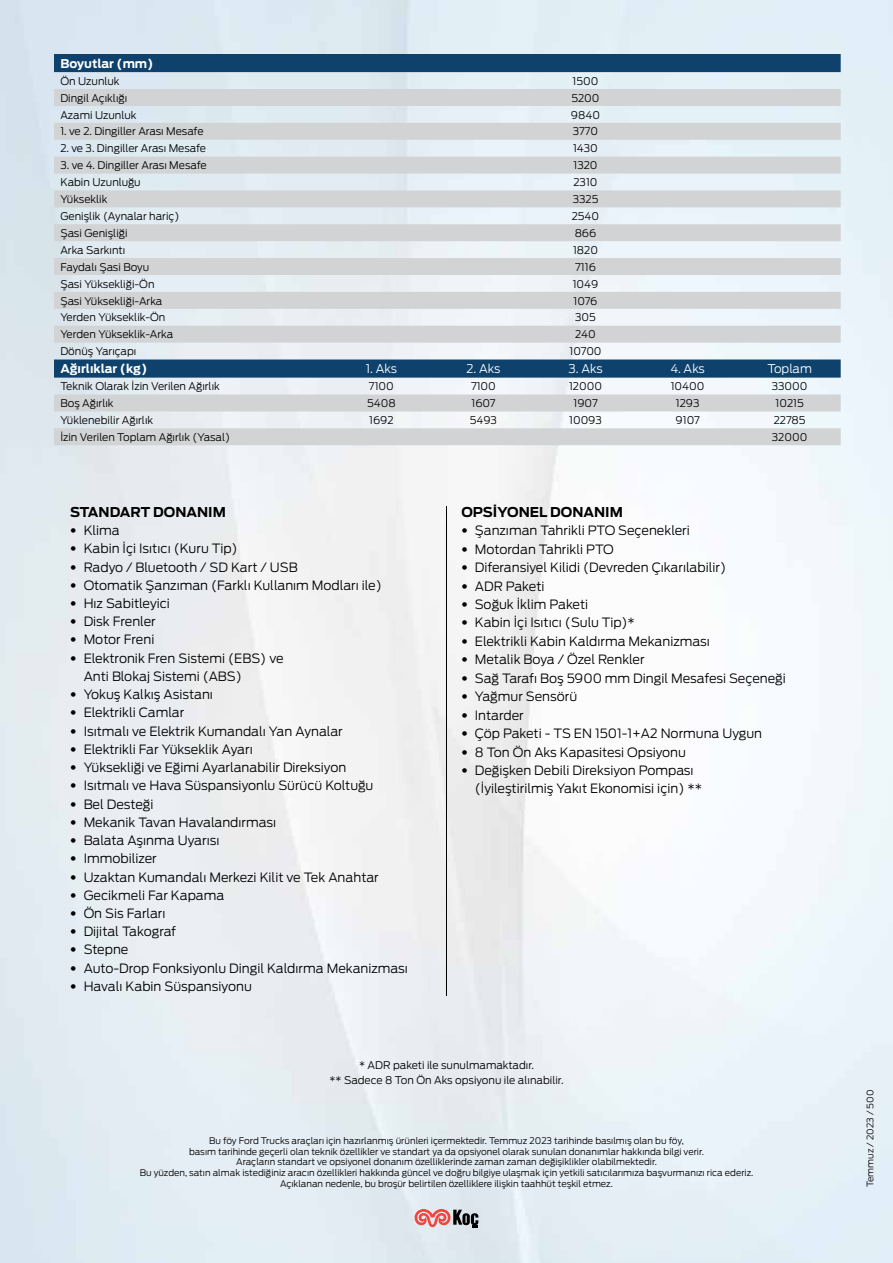
<style>
.page{position:relative;width:893px;height:1263px;background:#fff}
.page>*{position:absolute;margin:0;border:0;box-sizing:border-box;transform-origin:0 0}
.t1{font:700 13.5px "Ford Antenna";color:#000}
.t2{font:300 12.75px/18.5px "Ford Antenna";color:#000}
.t3{font:700 12px "Ford Antenna";color:#fff}
.t4{font:300 12px "Ford Antenna";color:#fff}
.t5{font:300 10.5px/15px "Ford Antenna";color:#000;text-align:center}
.t6{font:300 9px/10.8px "Ford Antenna";color:#000;text-align:center}
.s1{font-family:"Helvetica Neue LT Std";font-stretch:condensed}
</style>
<div class="page">
<hr style="left:446px;top:506px;width:1px;height:490px;background:#000">
<svg style="left:54px;top:54px;width:787px;height:35px;background:#7393ac"></svg>
<svg style="left:54px;top:89px;width:787px;height:356px;background:#d2d9de"></svg>
<svg style="left:415px;top:1209px;width:63px;height:19px"></svg>
<p class="t3" style="left:60px;top:53px;width:94px">Boyutlar (mm)</p>
<p class="t5" style="left:60px;top:72px;width:61px">Ön Uzunluk</p>
<p class="t5" style="left:573px;top:72px;width:27px">1500</p>
<p class="t5" style="left:60px;top:89px;width:68px">Dingil Açıklığı</p>
<p class="t5" style="left:571px;top:89px;width:30px">5200</p>
<p class="t5" style="left:60px;top:106px;width:78px">Azami Uzunluk</p>
<p class="t5" style="left:571px;top:106px;width:31px">9840</p>
<p class="t5" style="left:60px;top:123px;width:145px">1. ve 2. Dingiller Arası Mesafe</p>
<p class="t5" style="left:573px;top:123px;width:27px">3770</p>
<p class="t5" style="left:60px;top:140px;width:147px">2. ve 3. Dingiller Arası Mesafe</p>
<p class="t5" style="left:573px;top:140px;width:26px">1430</p>
<p class="t5" style="left:60px;top:157px;width:148px">3. ve 4. Dingiller Arası Mesafe</p>
<p class="t5" style="left:573px;top:157px;width:26px">1320</p>
<p class="t5" style="left:60px;top:174px;width:82px">Kabin Uzunluğu</p>
<p class="t5" style="left:573px;top:174px;width:26px">2310</p>
<p class="t5" style="left:60px;top:191px;width:49px">Yükseklik</p>
<p class="t5" style="left:573px;top:191px;width:27px">3325</p>
<p class="t5" style="left:60px;top:207px;width:121px">Genişlik (Aynalar hariç)</p>
<p class="t5" style="left:572px;top:207px;width:29px">2540</p>
<p class="t5" style="left:60px;top:224px;width:69px">Şasi Genişliği</p>
<p class="t5" style="left:575px;top:224px;width:23px">866</p>
<p class="t5" style="left:60px;top:241px;width:66px">Arka Sarkıntı</p>
<p class="t5" style="left:573px;top:241px;width:27px">1820</p>
<p class="t5" style="left:60px;top:258px;width:90px">Faydalı Şasi Boyu</p>
<p class="t5" style="left:575px;top:258px;width:22px">7116</p>
<p class="t5" style="left:60px;top:275px;width:96px">Şasi Yüksekliği-Ön</p>
<p class="t5" style="left:573px;top:275px;width:27px">1049</p>
<p class="t5" style="left:60px;top:292px;width:104px">Şasi Yüksekliği-Arka</p>
<p class="t5" style="left:574px;top:292px;width:25px">1076</p>
<p class="t5" style="left:60px;top:309px;width:106px">Yerden Yükseklik-Ön</p>
<p class="t5" style="left:575px;top:309px;width:22px">305</p>
<p class="t5" style="left:60px;top:326px;width:114px">Yerden Yükseklik-Arka</p>
<p class="t5" style="left:575px;top:326px;width:22px">240</p>
<p class="t5" style="left:60px;top:343px;width:78px">Dönüş Yarıçapı</p>
<p class="t5" style="left:569px;top:343px;width:34px">10700</p>
<p class="t3" style="left:60px;top:358px;width:88px">Ağırlıklar (kg)</p>
<p class="t4" style="left:366px;top:359px;width:33px">1. Aks</p>
<p class="t4" style="left:467px;top:359px;width:35px">2. Aks</p>
<p class="t4" style="left:568px;top:359px;width:36px">3. Aks</p>
<p class="t4" style="left:670px;top:359px;width:36px">4. Aks</p>
<p class="t4" style="left:767px;top:359px;width:46px">Toplam</p>
<p class="t5" style="left:60px;top:378px;width:161px">Teknik Olarak İzin Verilen Ağırlık</p>
<p class="t5" style="left:369px;top:378px;width:26px">7100</p>
<p class="t5" style="left:471px;top:378px;width:26px">7100</p>
<p class="t5" style="left:569px;top:378px;width:35px">12000</p>
<p class="t5" style="left:671px;top:378px;width:35px">10400</p>
<p class="t5" style="left:772px;top:378px;width:37px">33000</p>
<p class="t5" style="left:60px;top:395px;width:55px">Boş Ağırlık</p>
<p class="t5" style="left:367px;top:395px;width:30px">5408</p>
<p class="t5" style="left:471px;top:395px;width:26px">1607</p>
<p class="t5" style="left:573px;top:395px;width:26px">1907</p>
<p class="t5" style="left:676px;top:395px;width:25px">1293</p>
<p class="t5" style="left:775px;top:395px;width:30px">10215</p>
<p class="t5" style="left:60px;top:411px;width:94px">Yüklenebilir Ağırlık</p>
<p class="t5" style="left:369px;top:411px;width:26px">1692</p>
<p class="t5" style="left:470px;top:411px;width:29px">5493</p>
<p class="t5" style="left:569px;top:411px;width:34px">10093</p>
<p class="t5" style="left:675px;top:411px;width:26px">9107</p>
<p class="t5" style="left:774px;top:411px;width:33px">22785</p>
<p class="t5" style="left:60px;top:428px;width:171px">İzin Verilen Toplam Ağırlık (Yasal)</p>
<p class="t5" style="left:772px;top:428px;width:37px">32000</p>
<p class="t1" style="left:70px;top:500px;width:157px">STANDART DONANIM</p>
<p class="t2" style="left:70px;top:520px;width:51px"><span class="s1">•</span> Klima</p>
<p class="t2" style="left:70px;top:538px;width:169px"><span class="s1">•</span> Kabin İçi Isıtıcı (Kuru Tip)</p>
<p class="t2" style="left:70px;top:556px;width:229px"><span class="s1">•</span> Radyo / Bluetooth / SD Kart / USB</p>
<p class="t2" style="left:70px;top:574px;width:313px"><span class="s1">•</span> Otomatik Şanzıman (Farklı Kullanım Modları ile)</p>
<p class="t2" style="left:70px;top:593px;width:101px"><span class="s1">•</span> Hız Sabitleyici</p>
<p class="t2" style="left:70px;top:611px;width:87px"><span class="s1">•</span> Disk Frenler</p>
<p class="t2" style="left:70px;top:629px;width:86px"><span class="s1">•</span> Motor Freni</p>
<p class="t2" style="left:84px;top:647px;width:201px;text-indent:-14px"><span class="s1">•</span> Elektronik Fren Sistemi (EBS) ve<br>Anti Blokaj Sistemi (ABS)</p>
<p class="t2" style="left:70px;top:684px;width:144px"><span class="s1">•</span> Yokuş Kalkış Asistanı</p>
<p class="t2" style="left:70px;top:702px;width:116px"><span class="s1">•</span> Elektrikli Camlar</p>
<p class="t2" style="left:70px;top:720px;width:274px"><span class="s1">•</span> Isıtmalı ve Elektrik Kumandalı Yan Aynalar</p>
<p class="t2" style="left:70px;top:738px;width:184px"><span class="s1">•</span> Elektrikli Far Yükseklik Ayarı</p>
<p class="t2" style="left:70px;top:757px;width:278px"><span class="s1">•</span> Yüksekliği ve Eğimi Ayarlanabilir Direksiyon</p>
<p class="t2" style="left:70px;top:775px;width:305px"><span class="s1">•</span> Isıtmalı ve Hava Süspansiyonlu Sürücü Koltuğu</p>
<p class="t2" style="left:70px;top:793px;width:85px"><span class="s1">•</span> Bel Desteği</p>
<p class="t2" style="left:70px;top:811px;width:207px"><span class="s1">•</span> Mekanik Tavan Havalandırması</p>
<p class="t2" style="left:70px;top:830px;width:151px"><span class="s1">•</span> Balata Aşınma Uyarısı</p>
<p class="t2" style="left:70px;top:848px;width:88px"><span class="s1">•</span> Immobilizer</p>
<p class="t2" style="left:70px;top:866px;width:310px"><span class="s1">•</span> Uzaktan Kumandalı Merkezi Kilit ve Tek Anahtar</p>
<p class="t2" style="left:70px;top:884px;width:156px"><span class="s1">•</span> Gecikmeli Far Kapama</p>
<p class="t2" style="left:70px;top:903px;width:97px"><span class="s1">•</span> Ön Sis Farları</p>
<p class="t2" style="left:70px;top:921px;width:108px"><span class="s1">•</span> Dijital Takograf</p>
<p class="t2" style="left:70px;top:939px;width:60px"><span class="s1">•</span> Stepne</p>
<p class="t2" style="left:70px;top:957px;width:339px"><span class="s1">•</span> Auto-Drop Fonksiyonlu Dingil Kaldırma Mekanizması</p>
<p class="t2" style="left:70px;top:975px;width:183px"><span class="s1">•</span> Havalı Kabin Süspansiyonu</p>
<p class="t1" style="left:461px;top:500px;width:163px">OPSİYONEL DONANIM</p>
<p class="t2" style="left:461px;top:520px;width:230px"><span class="s1">•</span> Şanzıman Tahrikli PTO Seçenekleri</p>
<p class="t2" style="left:461px;top:538px;width:154px"><span class="s1">•</span> Motordan Tahrikli PTO</p>
<p class="t2" style="left:461px;top:557px;width:266px"><span class="s1">•</span> Diferansiyel Kilidi (Devreden Çıkarılabilir)</p>
<p class="t2" style="left:461px;top:575px;width:85px"><span class="s1">•</span> ADR Paketi</p>
<p class="t2" style="left:461px;top:594px;width:128px"><span class="s1">•</span> Soğuk İklim Paketi</p>
<p class="t2" style="left:461px;top:612px;width:175px"><span class="s1">•</span> Kabin İçi Isıtıcı (Sulu Tip)*</p>
<p class="t2" style="left:461px;top:630px;width:250px"><span class="s1">•</span> Elektrikli Kabin Kaldırma Mekanizması</p>
<p class="t2" style="left:461px;top:649px;width:185px"><span class="s1">•</span> Metalik Boya / Özel Renkler</p>
<p class="t2" style="left:461px;top:667px;width:326px"><span class="s1">•</span> Sağ Tarafı Boş 5900 mm Dingil Mesafesi Seçeneği</p>
<p class="t2" style="left:461px;top:686px;width:117px"><span class="s1">•</span> Yağmur Sensörü</p>
<p class="t2" style="left:461px;top:704px;width:64px"><span class="s1">•</span> Intarder</p>
<p class="t2" style="left:461px;top:723px;width:302px"><span class="s1">•</span> Çöp Paketi - TS EN 1501-1+A2 Normuna Uygun</p>
<p class="t2" style="left:461px;top:741px;width:226px"><span class="s1">•</span> 8 Ton Ön Aks Kapasitesi Opsiyonu</p>
<p class="t2" style="left:475px;top:760px;width:229px;text-indent:-14px"><span class="s1">•</span> Değişken Debili Direksiyon Pompası (İyileştirilmiş Yakıt Ekonomisi için) **</p>
<p class="t5" style="left:330px;top:1057px;width:235px">* ADR paketi ile sunulmamaktadır.<br>** Sadece 8 Ton Ön Aks opsiyonu ile alınabilir.</p>
<p class="t6" style="left:140px;top:1134px;width:615px">Bu föy Ford Trucks araçları için hazırlanmış ürünleri içermektedir. Temmuz 2023 tarihinde basılmış olan bu föy,<br>basım tarihinde geçerli olan teknik özellikler ve standart ya da opsiyonel olarak sunulan donanımlar hakkında bilgi verir.<br>Araçların standart ve opsiyonel donanım özelliklerinde zaman zaman değişiklikler olabilmektedir.<br>Bu yüzden, satın almak istediğiniz aracın özellikleri hakkında güncel ve doğru bilgiye ulaşmak için yetkili satıcılarımıza başvurmanızı rica ederiz.<br>Açıklanan nedenle, bu broşür belirtilen özelliklere ilişkin taahhüt teşkil etmez.</p>
<p class="t6" style="left:864px;top:1187px;width:99px;rotate:-90deg">Temmuz / 2023 / 500</p>
</div>
